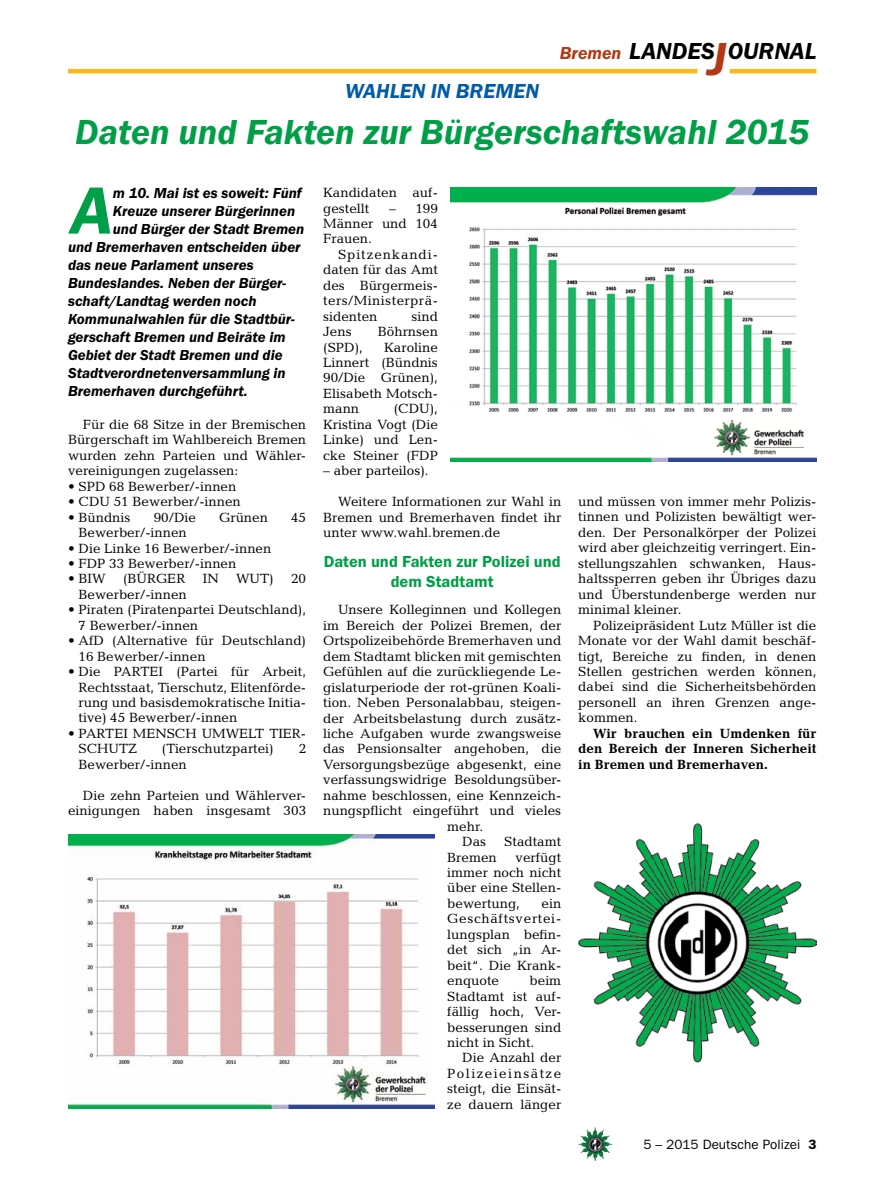
<style>
.page{position:relative;width:893px;height:1191px;background:#fff}
.page>*{position:absolute;margin:0;border:0;box-sizing:border-box;transform-origin:0 0}
.t1{font:italic 600 69px "Franklin Gothic Itc T";color:#009f47}
.t2{font:italic 600 36px "Franklin Gothic Itc T";color:#009f47}
.t3{font:italic 600 24px "Franklin Gothic Itc T";color:#000}
.t4{font:italic 600 21px "Franklin Gothic Itc T";color:#005baa}
.t5{font:italic 600 18px "Franklin Gothic Itc T";color:#b33916}
.t6{font:600 16.5px/19.5px "Franklin Gothic Itc T";color:#009f47;text-align:center}
.t7{font:italic 600 15px "Franklin Gothic Itc T";color:#000}
.t8{font:13.5px/15.5px "Candida";color:#000;text-align:justify}
.t9{font:700 13.5px/15.5px "Candida";color:#000;text-align:justify}
.t10{font:13.5px "Franklin Gothic";color:#000}
.s1{font-size:48px;color:#b33916}
.s2{font-weight:600}
</style>
<div class="page">
<img style="left:578px;top:1127px;width:17px;height:25px">
<hr style="left:730px;top:69px;width:86px;height:4px;background:#fdb913">
<hr style="left:68px;top:69px;width:629px;height:4px;background:#fdb913">
<img style="left:451px;top:188px;width:365px;height:274px">
<img style="left:68px;top:834px;width:366px;height:275px">
<img style="left:578px;top:823px;width:238px;height:239px">
<h3 class="t4" style="left:345px;top:79px;width:58px">Wahlen</h3>
<h3 class="t4" style="left:431px;top:79px;width:54px">in Bremen</h3>
<h3 class="t5" style="left:560px;top:42px;width:63px">Bremen</h3>
<h3 class="t3" style="left:629px;top:37px;width:189px">LANDES<span class="s1">J</span>OURNAL</h3>
<h2 class="t2" style="left:75px;top:111px;width:735px">Daten und Fakten zur Bürgerschaftswahl 2015</h2>
<p class="t8" style="left:323px;top:185px;width:116px">Kandidaten auf&shy;gestellt</p>
<h1 class="t1" style="left:70px;top:170px;width:44px">A</h1>
<p class="t7" style="left:113px;top:184px;width:190px">m 10. Mai ist es soweit: Fünf</p>
<p class="t8" style="left:323px;top:200px;width:116px;text-indent:66px">– 199<br>Männer und 104<br>Frauen.</p>
<p class="t8" style="left:323px;top:247px;width:116px;text-indent:15px">Spitzenkandi&shy;daten für das Amt des Bürgermeis&shy;ters/Ministerprä&shy;sidenten</p>
<p class="t7" style="left:113px;top:202px;width:184px">Kreuze unserer Bürgerinnen</p>
<p class="t7" style="left:113px;top:220px;width:193px">und Bürger der Stadt Bremen</p>
<p class="t7" style="left:68px;top:238px;width:234px">und Bremerhaven entscheiden über</p>
<p class="t7" style="left:68px;top:256px;width:187px">das neue Parlament unseres</p>
<p class="t7" style="left:68px;top:274px;width:220px">Bundeslandes. Neben der Bürger-</p>
<p class="t7" style="left:68px;top:292px;width:190px">schaft/Landtag werden noch</p>
<p class="t7" style="left:68px;top:310px;width:228px">Kommunalwahlen für die Stadtbür-</p>
<p class="t7" style="left:68px;top:328px;width:219px">gerschaft Bremen und Beiräte im</p>
<p class="t7" style="left:68px;top:346px;width:216px">Gebiet der Stadt Bremen und die</p>
<p class="t7" style="left:68px;top:364px;width:219px">Stadtverordnetenversammlung in</p>
<p class="t7" style="left:68px;top:382px;width:181px">Bremerhaven durchgeführt.</p>
<p class="t8" style="left:68px;top:416px;width:240px;text-indent:15px">Für die 68 Sitze in der Bremischen Bürgerschaft im Wahlbereich Bremen wurden zehn Parteien und Wähler&shy;vereinigungen zugelassen:</p>
<p class="t8" style="left:68px;top:478px;width:170px">• SPD 68 Bewerber/-innen</p>
<p class="t8" style="left:68px;top:494px;width:174px">• CDU 51 Bewerber/-innen</p>
<p class="t8" style="left:68px;top:509px;width:64px">• Bündnis</p>
<p class="t8" style="left:154px;top:509px;width:44px">90/Die</p>
<p class="t8" style="left:219px;top:509px;width:50px">Grünen</p>
<p class="t8" style="left:291px;top:509px;width:17px">45</p>
<p class="t8" style="left:79px;top:525px;width:110px">Bewerber/-innen</p>
<p class="t8" style="left:68px;top:540px;width:205px">• Die Linke 16 Bewerber/-innen</p>
<p class="t8" style="left:68px;top:555px;width:170px">• FDP 33 Bewerber/-innen</p>
<p class="t8" style="left:68px;top:571px;width:39px">• BIW</p>
<p class="t8" style="left:123px;top:571px;width:64px">(BÜRGER</p>
<p class="t8" style="left:203px;top:571px;width:17px">IN</p>
<p class="t8" style="left:236px;top:571px;width:39px">WUT)</p>
<p class="t8" style="left:291px;top:571px;width:17px">20</p>
<p class="t8" style="left:79px;top:586px;width:110px">Bewerber/-innen</p>
<p class="t8" style="left:79px;top:602px;width:229px;text-indent:-11px">• Piraten (Piratenpartei Deutschland),<br>7 Bewerber/-innen</p>
<p class="t8" style="left:79px;top:633px;width:229px;text-indent:-11px">• AfD (Alternative für Deutschland)<br>16 Bewerber/-innen</p>
<p class="t8" style="left:79px;top:664px;width:229px;text-indent:-11px">• Die PARTEI (Partei für Arbeit, Rechtsstaat, Tierschutz, Elitenförde&shy;rung und basisdemokratische Initia&shy;tive) 45 Bewerber/-innen</p>
<p class="t8" style="left:79px;top:725px;width:229px;text-indent:-11px">• PARTEI MENSCH UMWELT TIER-<br>SCHUTZ</p>
<p class="t8" style="left:411px;top:308px;width:28px">sind</p>
<p class="t8" style="left:323px;top:324px;width:30px">Jens</p>
<p class="t8" style="left:378px;top:324px;width:62px">Böhrnsen</p>
<p class="t8" style="left:323px;top:339px;width:41px">(SPD),</p>
<p class="t8" style="left:323px;top:339px;width:116px;text-indent:61px">Karoline Linnert (Bündnis 90/Die Grünen), Elisabeth Motsch&shy;mann</p>
<p class="t8" style="left:323px;top:401px;width:116px;text-indent:70px">(CDU), Kristina Vogt (Die Linke) und Len&shy;cke Steiner (FDP</p>
<p class="t8" style="left:323px;top:463px;width:107px">– aber parteilos).</p>
<p class="t8" style="left:323px;top:494px;width:240px;text-indent:15px">Weitere Informationen zur Wahl in Bremen und Bremerhaven findet ihr unter www.wahl.bremen.de</p>
<p class="t6" style="left:324px;top:552px;width:239px">Daten und Fakten zur Polizei und dem Stadtamt</p>
<p class="t8" style="left:338px;top:602px;width:225px">Unsere Kolleginnen und Kollegen</p>
<p class="t8" style="left:323px;top:617px;width:240px">im Bereich der Polizei Bremen, der</p>
<p class="t8" style="left:323px;top:633px;width:240px">Ortspolizeibehörde Bremerhaven und</p>
<p class="t8" style="left:323px;top:648px;width:240px">dem Stadtamt blicken mit gemischten</p>
<p class="t8" style="left:323px;top:664px;width:240px">Gefühlen auf die zurückliegende Le-</p>
<p class="t8" style="left:323px;top:679px;width:240px">gislaturperiode der rot-grünen Koali-</p>
<p class="t8" style="left:323px;top:695px;width:240px">tion. Neben Personalabbau, steigen-</p>
<p class="t8" style="left:323px;top:710px;width:240px">der Arbeitsbelastung durch zusätz-</p>
<p class="t8" style="left:323px;top:725px;width:240px">liche Aufgaben wurde zwangsweise</p>
<p class="t8" style="left:323px;top:741px;width:240px">das Pensionsalter angehoben, die</p>
<p class="t8" style="left:323px;top:756px;width:240px">Versorgungsbezüge abgesenkt, eine</p>
<p class="t8" style="left:323px;top:772px;width:240px">verfassungswidrige Besoldungsüber-</p>
<p class="t8" style="left:323px;top:787px;width:240px">nahme beschlossen, eine Kennzeich-</p>
<p class="t8" style="left:323px;top:803px;width:240px">nungspflicht eingeführt und vieles</p>
<p class="t8" style="left:447px;top:818px;width:38px">mehr.</p>
<p class="t8" style="left:462px;top:834px;width:26px">Das</p>
<p class="t8" style="left:504px;top:834px;width:59px">Stadtamt</p>
<p class="t8" style="left:447px;top:849px;width:51px">Bremen</p>
<p class="t8" style="left:578px;top:494px;width:240px">und müssen von immer mehr Polizis&shy;tinnen und Polizisten bewältigt wer&shy;den. Der Personalkörper der Polizei wird aber gleichzeitig verringert. Ein&shy;stellungszahlen schwanken, Haus&shy;haltssperren geben ihr Übriges dazu und Überstundenberge werden nur minimal kleiner.</p>
<p class="t8" style="left:578px;top:617px;width:240px;text-indent:15px">Polizeipräsident Lutz Müller ist die Monate vor der Wahl damit beschäf&shy;tigt, Bereiche zu finden, in denen Stellen gestrichen werden können, dabei sind die Sicherheitsbehörden personell an ihren Grenzen ange&shy;kommen.</p>
<p class="t9" style="left:578px;top:725px;width:240px;text-indent:15px">Wir brauchen ein Umdenken für den Bereich der Inneren Sicherheit in Bremen und Bremerhaven.</p>
<p class="t8" style="left:162px;top:741px;width:113px">(Tierschutzpartei)</p>
<p class="t8" style="left:299px;top:741px;width:9px">2</p>
<p class="t8" style="left:79px;top:756px;width:110px">Bewerber/-innen</p>
<p class="t8" style="left:68px;top:787px;width:240px;text-align:right">Die zehn Parteien und Wählerver&shy;einigungen haben insgesamt 303</p>
<p class="t8" style="left:447px;top:849px;width:116px;text-indent:68px">verfügt immer noch nicht über eine Stellen&shy;bewertung,</p>
<p class="t8" style="left:447px;top:895px;width:116px;text-indent:94px">ein Geschäftsvertei&shy;lungsplan befin&shy;det sich „in Ar&shy;beit“. Die Krank&shy;enquote</p>
<p class="t8" style="left:447px;top:973px;width:116px;text-indent:82px">beim Stadtamt ist auf&shy;fällig hoch, Ver&shy;besserungen sind nicht in Sicht.</p>
<p class="t8" style="left:447px;top:1050px;width:116px;text-indent:15px">Die Anzahl der Polizeieinsätze steigt, die Einsät&shy;ze dauern länger</p>
<p class="t10" style="left:643px;top:1136px;width:175px">5 – 2015 Deutsche Polizei <span class="s2">3</span></p>
</div>
